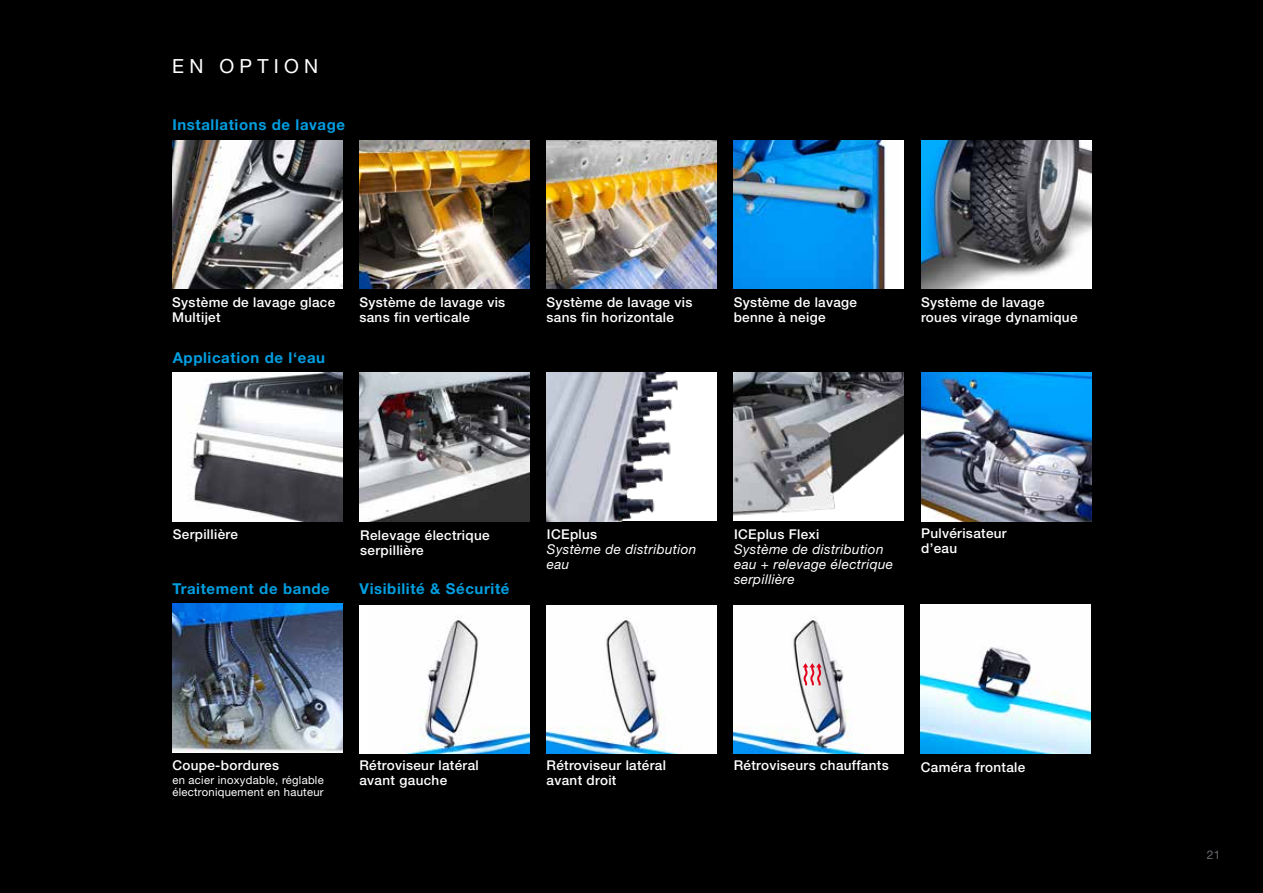
<style>
.page{position:relative;width:1263px;height:893px;background:#000}
.page>*{position:absolute;margin:0;border:0;box-sizing:border-box;transform-origin:0 0}
.t1{font:19.5px "Helvetica Neue LT Std";letter-spacing:.27em;color:#fff}
.t2{font:700 15px "Helvetica Neue LTW1 G";letter-spacing:.04em;color:#009ee0}
.t3{font:500 13.5px/15px "Helvetica Neue LT Std";letter-spacing:.025em;color:#fff}
.t4{font:italic 13.5px/15px "Helvetica Neue LT Std";letter-spacing:.025em;color:#fff}
.t5{font:12px "Helvetica Neue LT Std";color:#6a6c71}
.t6{font:11.25px/12px "Helvetica Neue LT Std";letter-spacing:.025em;color:#fff}
</style>
<div class="page">
<img style="left:547px;top:140px;width:170px;height:149px">
<img style="left:359px;top:140px;width:170px;height:149px">
<img style="left:172px;top:140px;width:170px;height:149px">
<div style="left:734px;top:140px;width:170px;height:149px;background:#fff"></div>
<img style="left:734px;top:140px;width:153px;height:149px">
<img style="left:921px;top:140px;width:170px;height:149px">
<img style="left:547px;top:372px;width:170px;height:149px">
<img style="left:359px;top:372px;width:170px;height:149px">
<img style="left:734px;top:372px;width:170px;height:149px">
<img style="left:921px;top:372px;width:170px;height:149px">
<img style="left:172px;top:604px;width:170px;height:149px">
<img style="left:921px;top:605px;width:170px;height:148px">
<div style="left:359px;top:605px;width:170px;height:148px;background:#fff"></div>
<img style="left:406px;top:616px;width:123px;height:137px">
<img style="left:546px;top:606px;width:170px;height:147px">
<img style="left:734px;top:606px;width:169px;height:147px">
<svg style="left:803px;top:663px;width:19px;height:22px"></svg>
<img style="left:172px;top:372px;width:170px;height:149px">
<h1 class="t1" style="left:172px;top:54px;width:148px">EN OPTION</h1>
<p class="t2" style="left:172px;top:116px;width:174px">Installations de lavage</p>
<p class="t3" style="left:172px;top:295px;width:165px">Système de lavage glace<br>Multijet</p>
<p class="t3" style="left:547px;top:295px;width:147px">Système de lavage vis sans fin horizontale</p>
<p class="t3" style="left:359px;top:295px;width:147px">Système de lavage vis sans fin verticale</p>
<p class="t3" style="left:734px;top:295px;width:125px">Système de lavage benne à neige</p>
<p class="t3" style="left:921px;top:295px;width:158px">Système de lavage roues virage dynamique</p>
<p class="t2" style="left:173px;top:348px;width:154px">Application de l‘eau</p>
<p class="t3" style="left:173px;top:526px;width:67px">Serpillière</p>
<p class="t3" style="left:360px;top:527px;width:131px">Relevage électrique serpillière</p>
<p class="t3" style="left:547px;top:526px;width:52px">ICEplus</p>
<p class="t4" style="left:547px;top:541px;width:151px">Système de distribution eau</p>
<p class="t2" style="left:172px;top:580px;width:159px">Traitement de bande</p>
<p class="t2" style="left:359px;top:580px;width:151px">Visibilité &amp; Sécurité</p>
<p class="t3" style="left:734px;top:526px;width:87px">ICEplus Flexi</p>
<p class="t4" style="left:734px;top:541px;width:161px">Système de distribution eau + relevage électrique serpillière</p>
<p class="t3" style="left:921px;top:525px;width:87px">Pulvérisateur d’eau</p>
<p class="t3" style="left:172px;top:758px;width:108px">Coupe-bordures</p>
<p class="t6" style="left:172px;top:773px;width:153px">en acier inoxydable, réglable électroniquement en hauteur</p>
<p class="t3" style="left:359px;top:758px;width:121px">Rétroviseur latéral avant gauche</p>
<p class="t3" style="left:546px;top:758px;width:121px">Rétroviseur latéral</p>
<p class="t3" style="left:734px;top:758px;width:157px">Rétroviseurs chauffants</p>
<p class="t3" style="left:546px;top:773px;width:71px">avant droit</p>
<p class="t3" style="left:921px;top:759px;width:106px">Caméra frontale</p>
<p class="t5" style="left:1207px;top:847px;width:15px">21</p>
</div>
